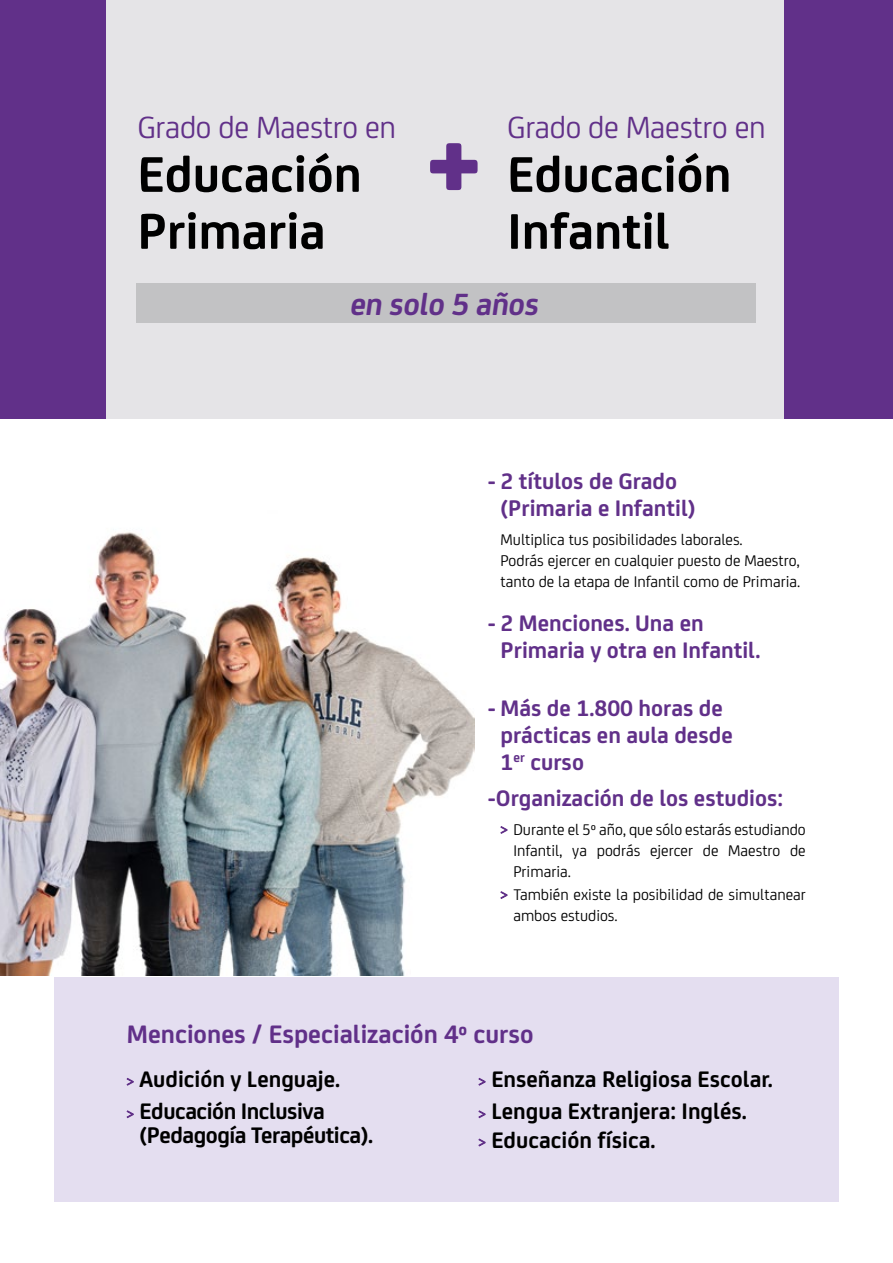
<style>
.page{position:relative;width:893px;height:1263px;background:#fff}
.page>*{position:absolute;margin:0;border:0;box-sizing:border-box;transform-origin:0 0}
.t1{font:700 53.55px/57px "Bankia";color:#000}
.t2{font:32.85px "Bankia";letter-spacing:-.01em;color:#613089}
.t3{font:700 32.85px "Bankia";color:#613089}
.t4{font:700 27px "Bankia";color:#613089}
.t5{font:700 24px/27px "Bankia";color:#613089}
.t6{font:700 24px/32.5px "Bankia";color:#000}
.t7{font:700 24px/32.5px "Bankia";letter-spacing:-.02em;color:#000}
.t8{font:16.5px/21px "Bankia";color:#000}
</style>
<div class="page">
<img style="left:0;top:532px;width:474px;height:444px">
<div style="left:105px;top:0;width:679px;height:364px;background:#e5e4e7"></div>
<div style="left:54px;top:977px;width:785px;height:225px;background:#e4def0"></div>
<svg style="left:126px;top:1077px;width:8px;height:9px"></svg>
<svg style="left:126px;top:1110px;width:8px;height:9px"></svg>
<svg style="left:478px;top:1077px;width:8px;height:9px"></svg>
<svg style="left:478px;top:1110px;width:8px;height:9px"></svg>
<svg style="left:478px;top:1138px;width:8px;height:9px"></svg>
<svg style="left:430px;top:143px;width:48px;height:47px"></svg>
<div style="left:0;top:355px;width:893px;height:63px;background:#e5e4e7"></div>
<svg style="left:500px;top:826px;width:8px;height:8px"></svg>
<svg style="left:500px;top:891px;width:8px;height:8px"></svg>
<div style="left:0;top:0;width:105px;height:418px;background:#613089"></div>
<div style="left:785px;top:0;width:108px;height:418px;background:#613089"></div>
<div style="left:136px;top:284px;width:619px;height:38px;background:#c2c2c4"></div>
<h2 class="t2" style="left:138px;top:104px;width:260px">Grado de Maestro en</h2>
<h1 class="t1" style="left:138px;top:142px;width:226px">Educación<br>Primaria</h1>
<h2 class="t2" style="left:507px;top:104px;width:260px">Grado de Maestro en</h2>
<h1 class="t1" style="left:507px;top:142px;width:226px">Educación<br>Infantil</h1>
<h2 class="t3" style="left:349px;top:280px;width:196px">en solo 5 años</h2>
<h3 class="t5" style="left:501px;top:465px;width:196px;text-indent:-13px">- 2 títulos de Grado (Primaria e Infantil)</h3>
<p class="t8" style="left:501px;top:528px;width:301px">Multiplica tus posibilidades laborales.<br>Podrás ejercer en cualquier puesto de Maestro, tanto de la etapa de Infantil como de Primaria.</p>
<h3 class="t5" style="left:501px;top:608px;width:262px;text-indent:-13px">- 2 Menciones. Una en<br>Primaria y otra en Infantil.</h3>
<h3 class="t5" style="left:501px;top:693px;width:234px;text-indent:-13px">- Más de 1.800 horas de prácticas en aula desde<br>1<sup>er</sup> curso</h3>
<h3 class="t5" style="left:488px;top:783px;width:297px">-Organización de los estudios:</h3>
<p class="t8" style="left:513px;top:818px;width:294px;text-align:justify">Durante el 5º año, que sólo estarás estudiando Infantil, ya podrás ejercer de Maestro de Primaria.</p>
<p class="t8" style="left:513px;top:883px;width:294px">También existe la posibilidad de simultanear ambos estudios.</p>
<h3 class="t4" style="left:127px;top:1014px;width:408px">Menciones / Especialización 4º curso</h3>
<h3 class="t7" style="left:140px;top:1061px;width:202px">Audición y Lenguaje.<br>Educación Inclusiva</h3>
<h3 class="t7" style="left:140px;top:1118px;width:235px">(Pedagogía Terapéutica).</h3>
<h3 class="t6" style="left:491px;top:1061px;width:283px">Enseñanza Religiosa Escolar.<br>Lengua Extranjera: Inglés.</h3>
<h3 class="t6" style="left:491px;top:1122px;width:166px">Educación física.</h3>
</div>
